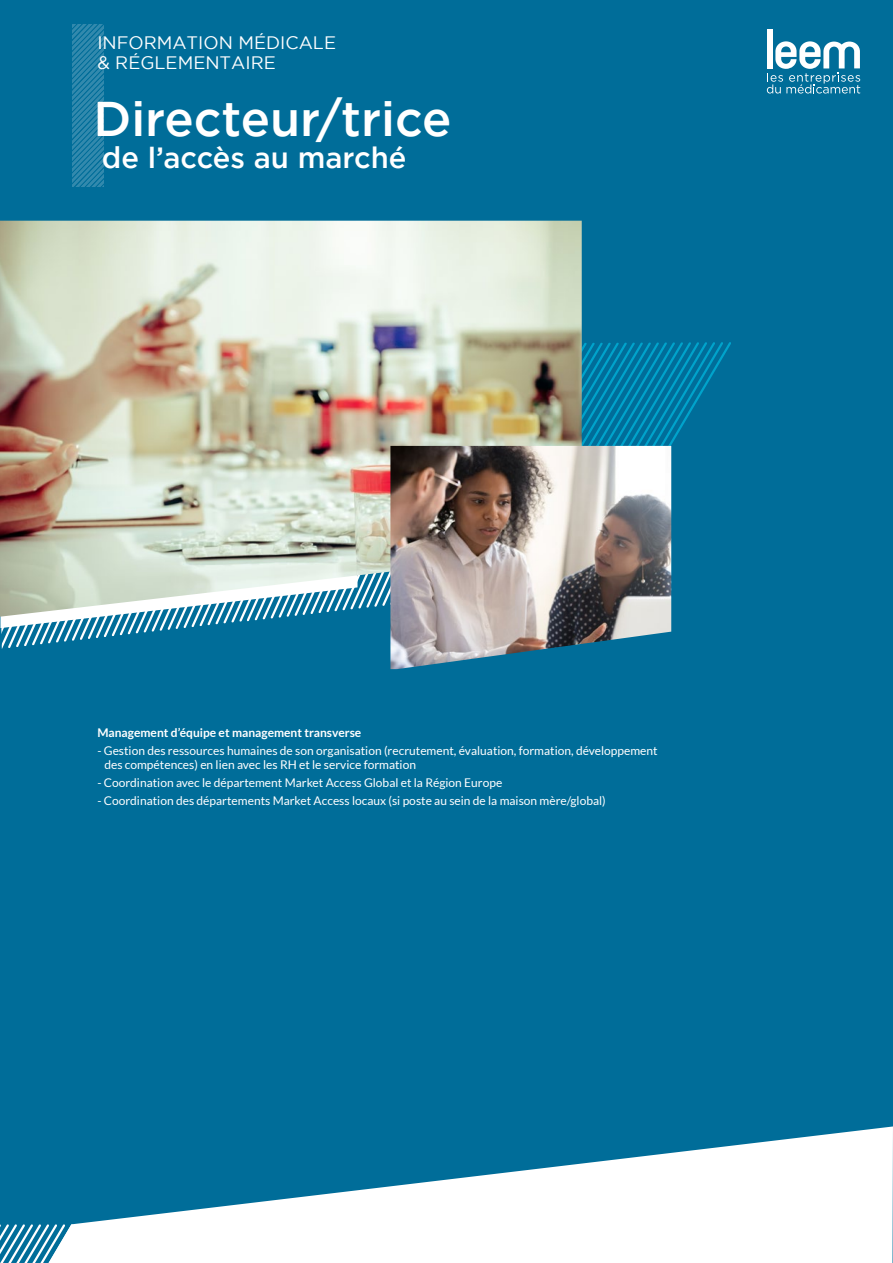
<style>
.page{position:relative;width:893px;height:1263px;background:#006d99}
.page>*{position:absolute;margin:0;border:0;box-sizing:border-box;transform-origin:0 0}
.t1{font:500 48.6px "Gotham";color:#fff}
.t2{font:500 29.1px "Gotham";color:#fff}
.t3{font:18px/20.1px "Gotham";color:#fff}
.t4{font:12px/13.5px "Lato";color:#fff}
.t5{font:700 12px "Lato";color:#fff}
</style>
<div class="page">
<svg style="left:0;top:1224px;width:49px;height:39px"></svg>
<svg style="left:0;top:342px;width:731px;height:307px"></svg>
<img style="left:0;top:221px;width:582px;height:396px">
<img style="left:390px;top:446px;width:281px;height:223px">
<svg style="left:49px;top:1126px;width:844px;height:137px;fill:#fff"></svg>
<div style="left:767px;top:29px;width:6px;height:39px;background:#fff"></div>
<svg style="left:767px;top:41px;width:93px;height:53px"></svg>
<svg style="left:72px;top:24px;width:31px;height:163px"></svg>
<h3 class="t3" style="left:97px;top:33px;width:240px">INFORMATION MÉDICALE &amp; RÉGLEMENTAIRE</h3>
<h1 class="t1" style="left:93px;top:87px;width:360px">Directeur/trice</h1>
<h2 class="t2" style="left:102px;top:139px;width:306px">de l’accès au marché</h2>
<p class="t5" style="left:97px;top:726px;width:265px">Management d’équipe et management transverse</p>
<p class="t4" style="left:104px;top:744px;width:555px;text-indent:-7px">- Gestion des ressources humaines de son organisation (recrutement, évaluation, formation, développement des compétences) en lien avec les RH et le service formation</p>
<p class="t4" style="left:97px;top:776px;width:406px">- Coordination avec le département Market Access Global et la Région Europe</p>
<p class="t4" style="left:97px;top:794px;width:510px">- Coordination des départements Market Access locaux (si poste au sein de la maison mère/global)</p>
</div>
